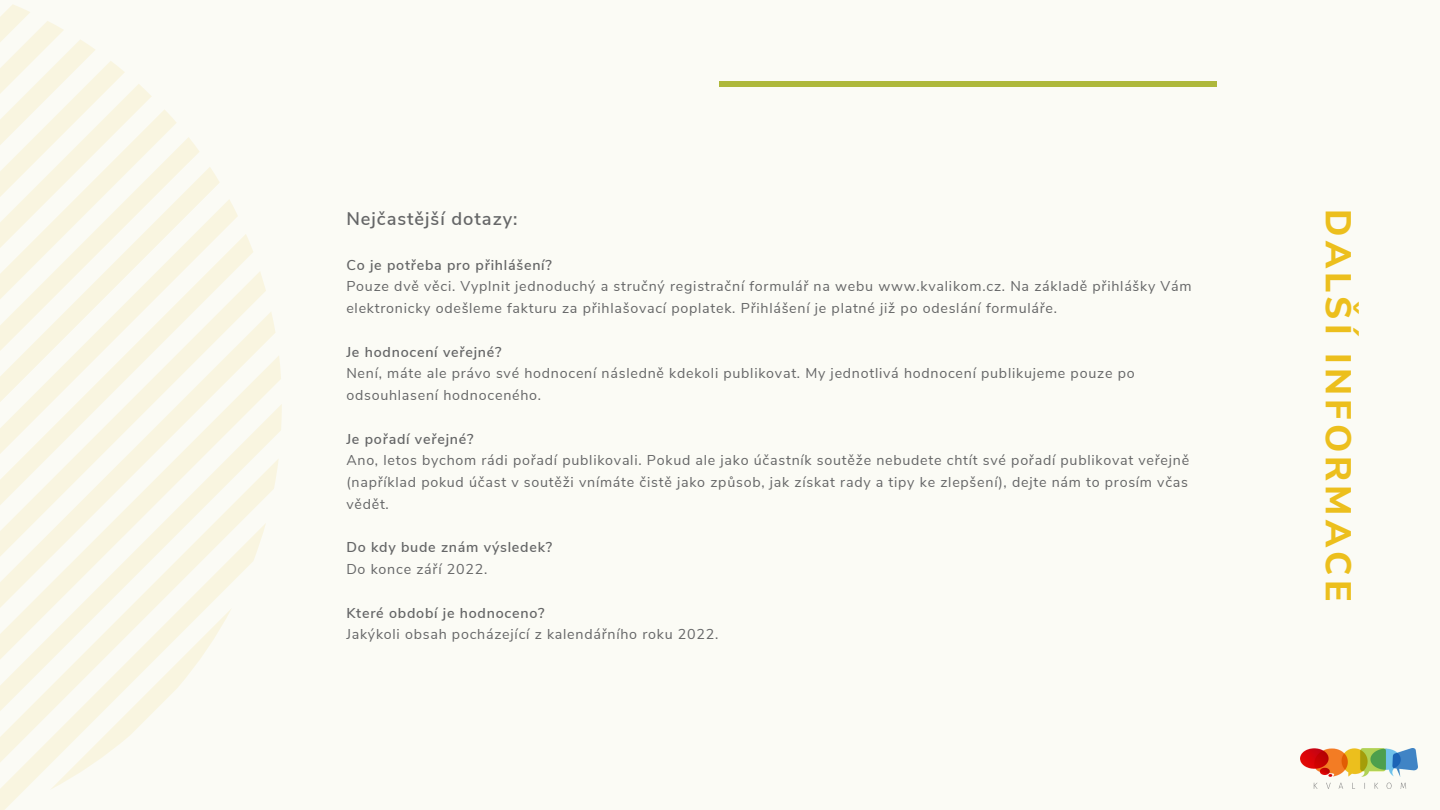
<style>
.page{position:relative;width:1440px;height:810px;background:#fbfbf5}
.page>*{position:absolute;margin:0;border:0;box-sizing:border-box;transform-origin:0 0}
.t1{font:800 36px "Nunito Sans";letter-spacing:.115em;color:#ecbf1d}
.t2{font:600 18.2px "Nunito Sans";letter-spacing:.055em;color:#656667}
.t3{font:14.2px/21.8px "Nunito Sans";letter-spacing:.055em;color:#656667}
.t4{font:600 14.2px "Nunito Sans";letter-spacing:.055em;color:#656667}
</style>
<div class="page">
<svg style="left:0;top:4px;width:282px;height:806px"></svg>
<div style="left:719px;top:81px;width:498px;height:6px;background:#aeb83b"></div>
<img style="left:1300px;top:748px;width:118px;height:41px">
<p class="t2" style="left:346px;top:206px;width:173px">Nejčastější dotazy:</p>
<p class="t4" style="left:346px;top:255px;width:207px">Co je potřeba pro přihlášení?</p>
<p class="t3" style="left:346px;top:276px;width:847px">Pouze dvě věci. Vyplnit jednoduchý a stručný registrační formulář na webu www.kvalikom.cz. Na základě přihlášky Vám elektronicky odešleme fakturu za přihlašovací poplatek. Přihlášení je platné již po odeslání formuláře.</p>
<p class="t4" style="left:346px;top:342px;width:157px">Je hodnocení veřejné?</p>
<p class="t3" style="left:346px;top:363px;width:790px">Není, máte ale právo své hodnocení následně kdekoli publikovat. My jednotlivá hodnocení publikujeme pouze po odsouhlasení hodnoceného.</p>
<p class="t4" style="left:346px;top:429px;width:129px">Je pořadí veřejné?</p>
<p class="t3" style="left:346px;top:450px;width:844px;text-align:justify">Ano, letos bychom rádi pořadí publikovali. Pokud ale jako účastník soutěže nebudete chtít své pořadí publikovat veřejně (například pokud účast v soutěži vnímáte čistě jako způsob, jak získat rady a tipy ke zlepšení), dejte nám to prosím včas vědět.</p>
<p class="t4" style="left:346px;top:538px;width:207px">Do kdy bude znám výsledek?</p>
<p class="t3" style="left:346px;top:559px;width:142px">Do konce září 2022.</p>
<p class="t4" style="left:346px;top:603px;width:200px">Které období je hodnoceno?</p>
<p class="t3" style="left:346px;top:624px;width:373px">Jakýkoli obsah pocházející z kalendářního roku 2022.</p>
<p class="t1" style="left:1362px;top:209px;width:393px;rotate:90deg">DALŠÍ INFORMACE</p>
</div>
